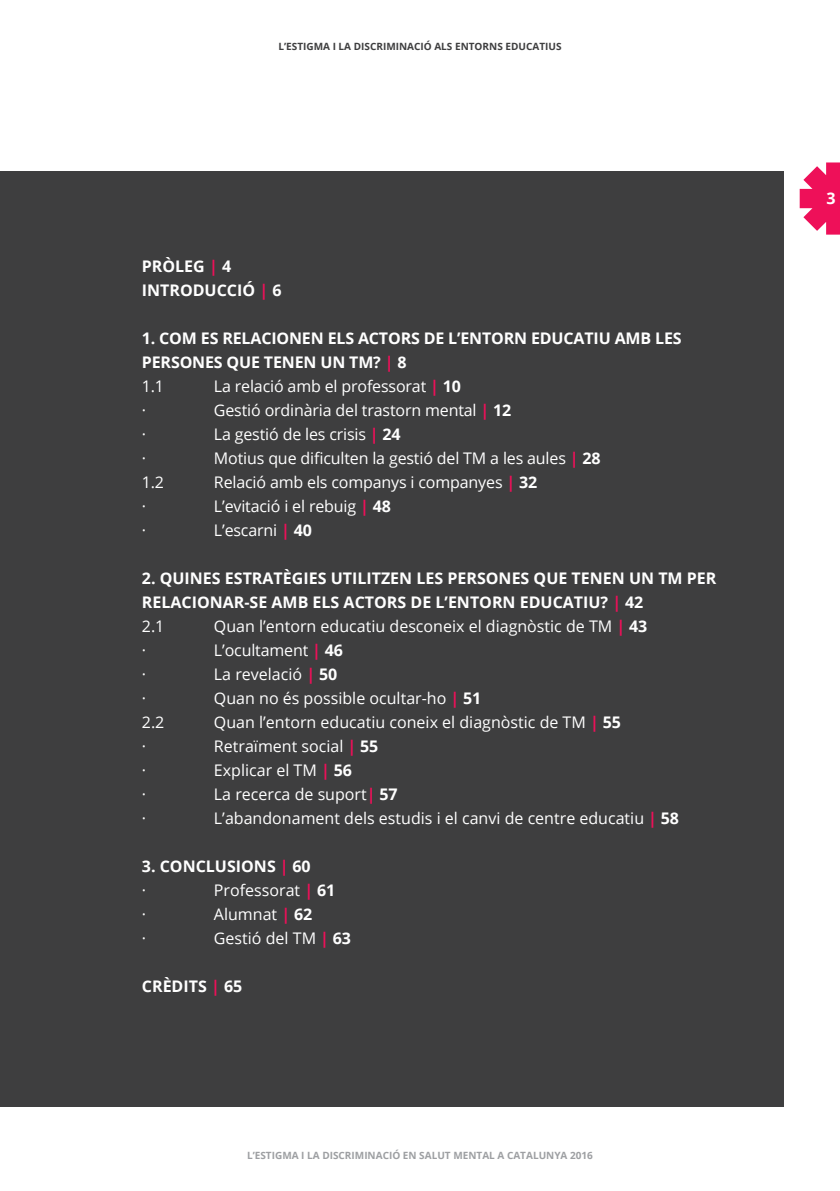
<style>
.page{position:relative;width:840px;height:1191px;background:#fff}
.page>*{position:absolute;margin:0;border:0;box-sizing:border-box;transform-origin:0 0}
.t1{font:16px "Open Sans";color:#fff}
.t2{font:700 16px "Open Sans";color:#fff}
.t3{font:700 16px "Open Sans";color:#ee1059}
.t4{font:700 10px "Open Sans";color:#9d9fa2}
.t5{font:700 10px "Open Sans";color:#3e3e3f}
.s1{color:#fff}
.s2{color:#ee1059}
.s3{font-weight:700;color:#ee1059}
.s4{font-weight:700}
</style>
<div class="page">
<svg style="left:799px;top:162px;width:40px;height:73px"></svg>
<div style="left:0;top:171px;width:782px;height:936px;background:#3e3e3f"></div>
<p class="t5" style="left:278px;top:39px;width:284px">L’ESTIGMA I LA DISCRIMINACIÓ ALS ENTORNS EDUCATIUS</p>
<p class="t2" style="left:142px;top:254px;width:44px">PRÒLEG</p>
<p class="t3" style="left:209px;top:254px;width:24px">| <span class="s1">4</span></p>
<p class="t2" style="left:142px;top:278px;width:17px">INTR</p>
<p class="t2" style="left:180px;top:278px;width:24px">ODUCCIÓ</p>
<p class="t3" style="left:259px;top:278px;width:24px">| <span class="s1">6</span></p>
<p class="t2" style="left:142px;top:326px;width:90px">1. COM ES RELACI</p>
<p class="t2" style="left:276px;top:326px;width:25px">ONEN</p>
<p class="t2" style="left:327px;top:326px;width:10px">ELS</p>
<p class="t2" style="left:358px;top:326px;width:11px">ACT</p>
<p class="t2" style="left:388px;top:326px;width:84px">ORS DE L’ENT</p>
<p class="t2" style="left:491px;top:326px;width:51px">ORN EDUCATIU</p>
<p class="t2" style="left:614px;top:326px;width:50px">AM B LES</p>
<p class="t2" style="left:142px;top:350px;width:10px">PERS</p>
<p class="t2" style="left:179px;top:350px;width:24px">ONES</p>
<p class="t2" style="left:226px;top:350px;width:49px">QUE TENEN</p>
<p class="t2" style="left:320px;top:350px;width:88px">UN TM? <span class="s2">|</span> 8</p>
<p class="t1" style="left:142px;top:375px;width:24px">1.1</p>
<p class="t1" style="left:214px;top:375px;width:248px">La relació amb el professorat <span class="s3">|</span> <span class="s4">10</span></p>
<p class="t1" style="left:142px;top:399px;width:6px">·</p>
<p class="t1" style="left:214px;top:399px;width:298px">Gestió ordinària del trastorn mental <span class="s3">|</span> <span class="s4">12</span></p>
<p class="t1" style="left:142px;top:423px;width:6px">·</p>
<p class="t1" style="left:214px;top:423px;width:188px">La gestió de les crisis <span class="s3">|</span> <span class="s4">24</span></p>
<p class="t1" style="left:142px;top:447px;width:6px">·</p>
<p class="t1" style="left:214px;top:447px;width:388px">Motius que dificulten la gestió del TM a les aules <span class="s3">|</span> <span class="s4">28</span></p>
<p class="t1" style="left:142px;top:471px;width:24px">1.2</p>
<p class="t1" style="left:214px;top:471px;width:324px">Relació amb els companys i companyes <span class="s3">|</span> <span class="s4">32</span></p>
<p class="t1" style="left:142px;top:495px;width:6px">·</p>
<p class="t1" style="left:214px;top:495px;width:178px">L’evitació i el rebuig <span class="s3">|</span> <span class="s4">48</span></p>
<p class="t1" style="left:142px;top:519px;width:6px">·</p>
<p class="t1" style="left:214px;top:519px;width:99px">L’escarni <span class="s3">|</span> <span class="s4">40</span></p>
<p class="t2" style="left:142px;top:566px;width:29px">2. QUINES</p>
<p class="t2" style="left:225px;top:566px;width:11px">ESTRAT</p>
<p class="t2" style="left:283px;top:566px;width:19px">ÈGIES</p>
<p class="t2" style="left:330px;top:566px;width:10px">UTILIT</p>
<p class="t2" style="left:381px;top:566px;width:45px">ZEN LES</p>
<p class="t2" style="left:447px;top:566px;width:11px">PERS</p>
<p class="t2" style="left:485px;top:566px;width:24px">ONES</p>
<p class="t2" style="left:533px;top:566px;width:50px">QUE TENEN</p>
<p class="t2" style="left:628px;top:566px;width:69px">UN TM PER</p>
<p class="t2" style="left:142px;top:590px;width:10px">RELACI</p>
<p class="t2" style="left:197px;top:590px;width:25px">ONAR</p>
<p class="t2" style="left:244px;top:590px;width:78px">-SEAMB ELS</p>
<p class="t2" style="left:343px;top:590px;width:12px">ACT</p>
<p class="t2" style="left:374px;top:590px;width:85px">ORS DE L’ENT</p>
<p class="t2" style="left:479px;top:590px;width:52px">ORN EDUCATIU</p>
<p class="t2" style="left:600px;top:590px;width:44px">? <span class="s2">|</span> 42</p>
<p class="t1" style="left:142px;top:615px;width:24px">2.1</p>
<p class="t1" style="left:214px;top:615px;width:434px">Quan l’entorn educatiu desconeix el diagnòstic de TM <span class="s3">|</span> <span class="s4">43</span></p>
<p class="t1" style="left:142px;top:639px;width:6px">·</p>
<p class="t1" style="left:214px;top:639px;width:130px">L’ocultament <span class="s3">|</span> <span class="s4">46</span></p>
<p class="t1" style="left:142px;top:663px;width:6px">·</p>
<p class="t1" style="left:214px;top:663px;width:125px">La revelació <span class="s3">|</span> <span class="s4">50</span></p>
<p class="t1" style="left:142px;top:687px;width:6px">·</p>
<p class="t1" style="left:214px;top:687px;width:269px">Quan no és possible ocultar-ho <span class="s3">|</span> <span class="s4">51</span></p>
<p class="t1" style="left:142px;top:711px;width:24px">2.2</p>
<p class="t1" style="left:214px;top:711px;width:408px">Quan l’entorn educatiu coneix el diagnòstic de TM <span class="s3">|</span> <span class="s4">55</span></p>
<p class="t1" style="left:142px;top:735px;width:6px">·</p>
<p class="t1" style="left:214px;top:735px;width:166px">Retraïment social <span class="s3">|</span> <span class="s4">55</span></p>
<p class="t1" style="left:142px;top:759px;width:6px">·</p>
<p class="t1" style="left:214px;top:759px;width:139px">Explicar el TM <span class="s3">|</span> <span class="s4">56</span></p>
<p class="t1" style="left:142px;top:783px;width:6px">·</p>
<p class="t1" style="left:214px;top:783px;width:185px">La recerca de suport<span class="s3">|</span> <span class="s4">57</span></p>
<p class="t1" style="left:142px;top:807px;width:6px">·</p>
<p class="t1" style="left:214px;top:807px;width:466px">L’abandonament dels estudis i el canvi de centre educatiu <span class="s3">|</span> <span class="s4">58</span></p>
<p class="t2" style="left:142px;top:854px;width:52px">3. CONCLUSI</p>
<p class="t2" style="left:241px;top:854px;width:71px">ONS <span class="s2">|</span> 60</p>
<p class="t1" style="left:142px;top:879px;width:6px">·</p>
<p class="t1" style="left:214px;top:879px;width:123px">Professorat <span class="s3">|</span> <span class="s4">61</span></p>
<p class="t1" style="left:142px;top:903px;width:6px">·</p>
<p class="t1" style="left:214px;top:903px;width:100px">Alumnat <span class="s3">|</span> <span class="s4">62</span></p>
<p class="t1" style="left:142px;top:927px;width:6px">·</p>
<p class="t1" style="left:214px;top:927px;width:138px">Gestió del TM <span class="s3">|</span> <span class="s4">63</span></p>
<p class="t2" style="left:142px;top:974px;width:39px">CRÈDITS</p>
<p class="t2" style="left:211px;top:974px;width:33px"><span class="s2">|</span> 65</p>
<p class="t4" style="left:247px;top:1148px;width:347px">L’ESTIGMA I LA DISCRIMINACIÓ EN SALUT MENTAL A CATALUNYA 2016</p>
<p class="t2" style="left:826px;top:186px;width:11px">3</p>
</div>
